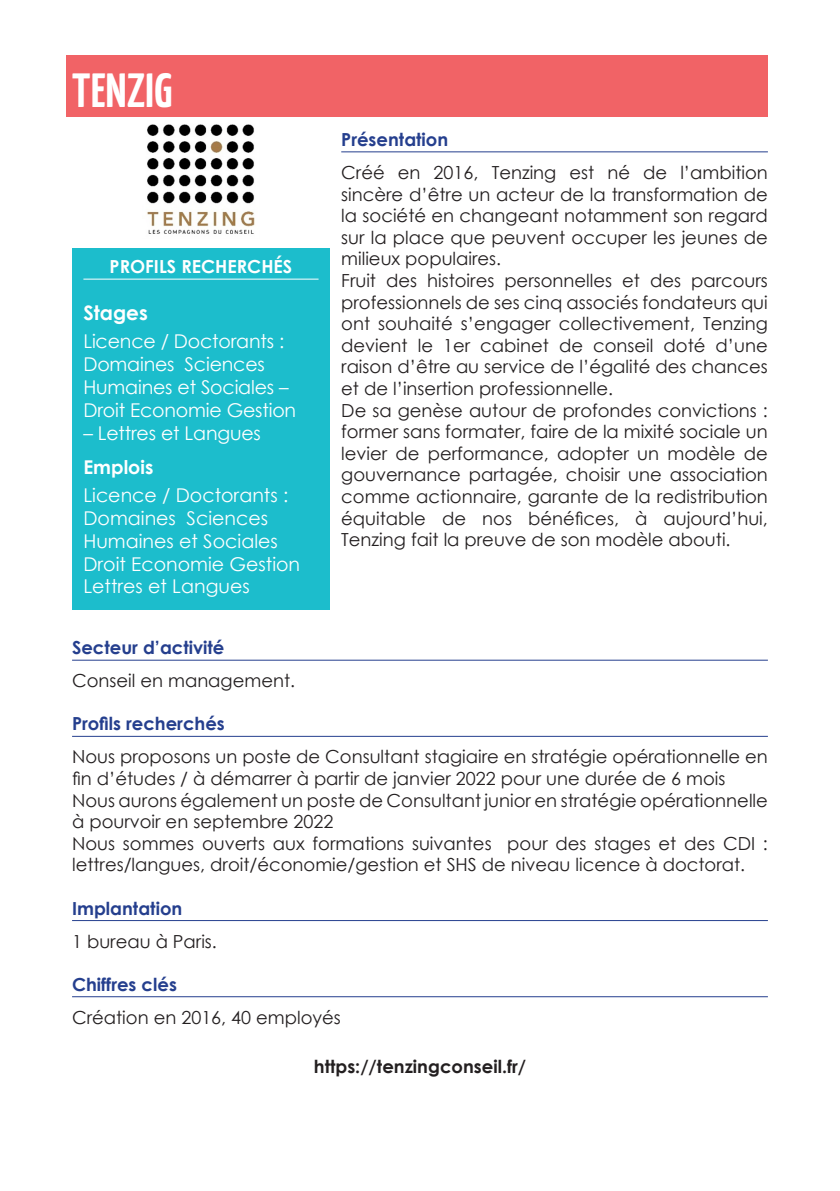
<style>
.page{position:relative;width:840px;height:1191px;background:#fff}
.page>*{position:absolute;margin:0;border:0;box-sizing:border-box;transform-origin:0 0}
.titre_1{font:700 48px "Yanone Kaffeesatz";letter-spacing:.01em;color:#fff}
.intertitre_profil_re{font:700 20px "Century Gothic";color:#fff}
.texte_profil_recherc{font:19px/22.8px "Century Gothic";letter-spacing:-.005em;color:#fff}
.intertitre_profil_re-2{font:700 19px "Century Gothic";color:#fff}
.t1{font:18px/21.6px "Century Gothic";color:#231f20;text-align:justify}
.texte_principal_-_in{font:700 18px "Century Gothic";color:#253f8e}
.site{font:700 18px "Century Gothic";color:#231f20}
.titre_profil_recherc{font:700 18px "Century Gothic";color:#fff}
</style>
<div class="page">
<div style="left:66px;top:55px;width:701px;height:62px;background:#f16366"></div>
<hr style="left:341px;top:151px;width:426px;height:1px;background:#253f8e">
<hr style="left:72px;top:660px;width:695px;height:1px;background:#253f8e">
<hr style="left:72px;top:736px;width:695px;height:1px;background:#253f8e">
<hr style="left:72px;top:920px;width:695px;height:1px;background:#253f8e">
<hr style="left:72px;top:996px;width:695px;height:1px;background:#253f8e">
<img style="left:147px;top:124px;width:108px;height:110px">
<div style="left:72px;top:248px;width:258px;height:361px;background:#1cbdcc"></div>
<hr style="left:83px;top:279px;width:235px;height:1px;background:#fff">
<p class="titre_1" style="left:72px;top:61px;width:101px">TENZIG</p>
<p class="titre_profil_recherc" style="left:110px;top:253px;width:184px">PROFILS RECHERCHÉS</p>
<p class="intertitre_profil_re" style="left:83px;top:297px;width:66px">Stages</p>
<p class="texte_profil_recherc" style="left:83px;top:330px;width:214px">Licence / Doctorants :<br>Domaines Sciences<br>Humaines et Sociales –<br>Droit Economie Gestion</p>
<p class="texte_profil_recherc" style="left:83px;top:421px;width:179px">– Lettres et Langues</p>
<p class="intertitre_profil_re-2" style="left:83px;top:452px;width:71px">Emplois</p>
<p class="texte_profil_recherc" style="left:83px;top:484px;width:206px">Licence / Doctorants :<br>Domaines Sciences<br>Humaines et Sociales</p>
<p class="texte_profil_recherc" style="left:83px;top:552px;width:218px">Droit Economie Gestion</p>
<p class="texte_profil_recherc" style="left:83px;top:575px;width:168px">Lettres et Langues</p>
<p class="texte_principal_-_in" style="left:341px;top:126px;width:108px">Présentation</p>
<p class="t1" style="left:341px;top:161px;width:428px">Créé en 2016, Tenzing est né de l’ambition sincère d’être un acteur de la transformation de la société en changeant notamment son regard sur la place que peuvent occuper les jeunes de milieux populaires.</p>
<p class="t1" style="left:341px;top:269px;width:428px">Fruit des histoires personnelles et des parcours professionnels de ses cinq associés fondateurs qui ont souhaité s’engager collectivement, Tenzing devient le 1er cabinet de conseil doté d’une raison d’être au service de l’égalité des chances et de l’insertion professionnelle.</p>
<p class="t1" style="left:341px;top:399px;width:428px">De sa genèse autour de profondes convictions : former sans formater, faire de la mixité sociale un levier de performance, adopter un modèle de gouvernance partagée, choisir une association comme actionnaire, garante de la redistribution équitable de nos bénéfices, à aujourd’hui, Tenzing fait la preuve de son modèle abouti.</p>
<p class="texte_principal_-_in" style="left:72px;top:634px;width:154px">Secteur d’activité</p>
<p class="t1" style="left:72px;top:669px;width:222px">Conseil en management.</p>
<p class="texte_principal_-_in" style="left:72px;top:710px;width:154px">Profils recherchés</p>
<p class="t1" style="left:72px;top:746px;width:697px">Nous proposons un poste de Consultant stagiaire en stratégie opérationnelle en fin d’études / à démarrer à partir de janvier 2022 pour une durée de 6 mois</p>
<p class="t1" style="left:72px;top:789px;width:697px">Nous aurons également un poste de Consultant junior en stratégie opérationnelle à pourvoir en septembre 2022</p>
<p class="t1" style="left:72px;top:832px;width:697px">Nous sommes ouverts aux formations suivantes pour des stages et des CDI : lettres/langues, droit/économie/gestion et SHS de niveau licence à doctorat.</p>
<p class="texte_principal_-_in" style="left:72px;top:894px;width:112px">Implantation</p>
<p class="t1" style="left:72px;top:930px;width:143px">1 bureau à Paris.</p>
<p class="texte_principal_-_in" style="left:72px;top:970px;width:106px">Chiffres clés</p>
<p class="t1" style="left:72px;top:1006px;width:270px">Création en 2016, 40 employés</p>
<p class="site" style="left:314px;top:1052px;width:214px">https://tenzingconseil.fr/</p>
</div>
